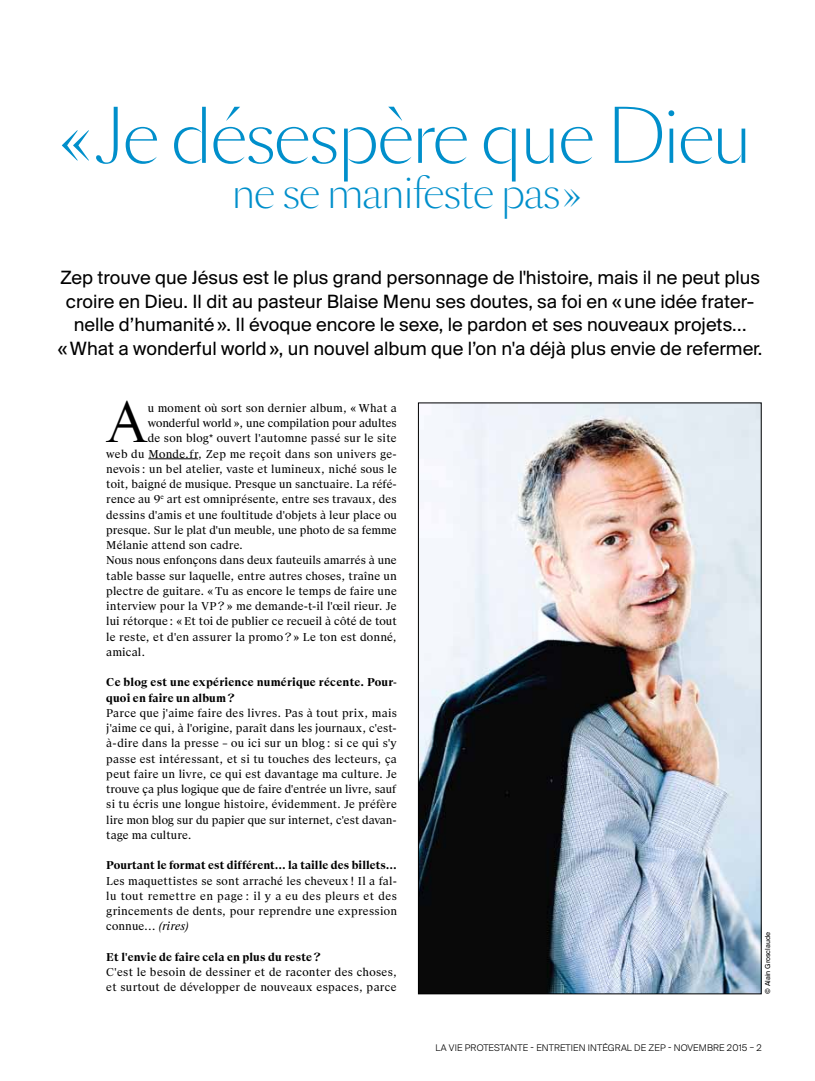
<style>
.page{position:relative;width:815px;height:1081px;background:#fff}
.page>*{position:absolute;margin:0;border:0;box-sizing:border-box;transform-origin:0 0}
.t1{font:300 71.25px "Sang Bleu BP Sans";letter-spacing:-.04em;color:#008fcb}
.t2{font:49.25px "Romain BP Headline";color:#000}
.t3{font:300 41.25px "Sang Bleu BP Sans";letter-spacing:-.04em;color:#008fcb}
.t4{font:20px/23.8px "Suisse BP Intl";color:#000;text-align:center}
.t5{font:11.88px/15.2px "Suisse BP Serif";letter-spacing:.01em;color:#000;text-align:justify}
.t6{font:700 11.88px/15.2px "Suisse BP Serif";letter-spacing:.01em;color:#000}
.t7{font:300 10px "Suisse BP Intl";letter-spacing:.01em;color:#000}
.t8{font:7.5px "Suisse BP Intl";color:#000}
.s1{font-style:italic}
</style>
<div class="page">
<hr style="left:148px;top:458px;width:50px;height:1px;background:#000">
<img style="left:420px;top:405px;width:339px;height:587px">
<h1 class="t1" style="left:60px;top:86px;width:694px">«Je désespère que Dieu</h1>
<h3 class="t3" style="left:232px;top:163px;width:351px">ne se manifeste pas»</h3>
<p class="t4" style="left:58px;top:265px;width:706px">Zep trouve que Jésus est le plus grand personnage de l'histoire, mais il ne peut plus croire en Dieu. Il dit au pasteur Blaise Menu ses doutes, sa foi en «une idée frater&shy;nelle d’humanité». Il évoque encore le sexe, le pardon et ses nouveaux projets… «What a wonderful world», un nouvel album que l’on n'a déjà plus envie de refermer.</p>
<h2 class="t2" style="left:106px;top:396px;width:43px">A</h2>
<p class="t5" style="left:148px;top:400px;width:251px">u moment où sort son dernier album, « What a</p>
<p class="t5" style="left:148px;top:415px;width:250px">wonderful world», une compilation pour adultes</p>
<p class="t5" style="left:148px;top:431px;width:250px">de son blog* ouvert l'automne passé sur le site</p>
<p class="t5" style="left:106px;top:446px;width:292px">web du Monde.fr, Zep me reçoit dans son univers ge-</p>
<p class="t5" style="left:106px;top:461px;width:292px">nevois : un bel atelier, vaste et lumineux, niché sous le</p>
<p class="t5" style="left:106px;top:476px;width:292px">toit, baigné de musique. Presque un sanctuaire. La réfé-</p>
<p class="t5" style="left:106px;top:492px;width:292px">rence au 9<sup>e</sup> art est omniprésente, entre ses travaux, des</p>
<p class="t5" style="left:106px;top:507px;width:292px">dessins d'amis et une foultitude d'objets à leur place ou</p>
<p class="t5" style="left:106px;top:522px;width:292px">presque. Sur le plat d'un meuble, une photo de sa femme</p>
<p class="t5" style="left:106px;top:537px;width:138px">Mélanie attend son cadre.</p>
<p class="t5" style="left:106px;top:553px;width:292px">Nous nous enfonçons dans deux fauteuils amarrés à une</p>
<p class="t5" style="left:106px;top:568px;width:292px">table basse sur laquelle, entre autres choses, traîne un</p>
<p class="t5" style="left:106px;top:583px;width:292px">plectre de guitare. «Tu as encore le temps de faire une</p>
<p class="t5" style="left:106px;top:598px;width:292px">interview pour la VP ? » me demande-t-il l'œil rieur. Je</p>
<p class="t5" style="left:106px;top:614px;width:292px">lui rétorque : «Et toi de publier ce recueil à côté de tout</p>
<p class="t5" style="left:106px;top:629px;width:292px">le reste, et d'en assurer la promo ? » Le ton est donné,</p>
<p class="t5" style="left:106px;top:644px;width:40px">amical.</p>
<p class="t6" style="left:106px;top:675px;width:292px">Ce blog est une expérience numérique récente. Pour&shy;quoi en faire un album ?</p>
<p class="t5" style="left:106px;top:705px;width:292px">Parce que j'aime faire des livres. Pas à tout prix, mais j'aime ce qui, à l'origine, paraît dans les journaux, c'est&shy;à-dire dans la presse – ou ici sur un blog : si ce qui s'y passe est intéressant, et si tu touches des lecteurs, ça peut faire un livre, ce qui est davantage ma culture. Je trouve ça plus logique que de faire d'entrée un livre, sauf si tu écris une longue histoire, évidemment. Je préfère lire mon blog sur du papier que sur internet, c'est davan&shy;tage ma culture.</p>
<p class="t6" style="left:106px;top:858px;width:292px">Pourtant le format est différent… la taille des billets…</p>
<p class="t5" style="left:106px;top:873px;width:292px">Les maquettistes se sont arraché les cheveux ! Il a fal&shy;lu tout remettre en page : il y a eu des pleurs et des grincements de dents, pour reprendre une expression connue… <span class="s1">(rires)</span></p>
<p class="t6" style="left:106px;top:949px;width:216px">Et l'envie de faire cela en plus du reste?</p>
<p class="t5" style="left:106px;top:964px;width:292px">C'est le besoin de dessiner et de raconter des choses, et surtout de développer de nouveaux espaces, parce</p>
<p class="t8" style="left:763px;top:993px;width:63px;rotate:-90deg">© Alain Grosclaude</p>
<p class="t7" style="left:436px;top:1042px;width:328px">LA VIE PROTESTANTE - ENTRETIEN INTÉGRAL DE ZEP - N OVEMBRE 2015 – 2</p>
</div>
